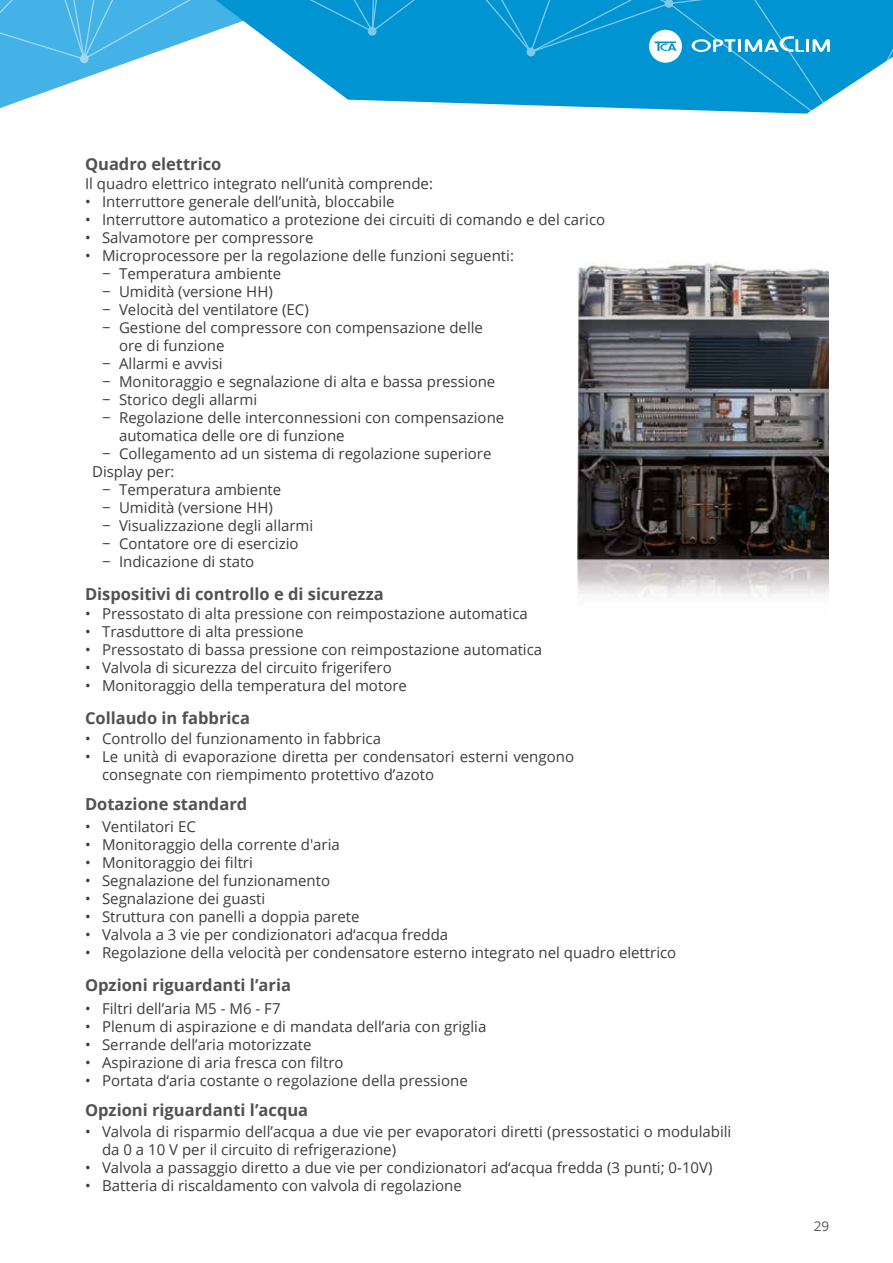
<style>
.page{position:relative;width:893px;height:1263px;background:#fff}
.page>*{position:absolute;margin:0;border:0;box-sizing:border-box;transform-origin:0 0}
.t1{font:700 16.5px "Open Sans";color:#535153}
.t2{font:15px/18px "Open Sans";color:#3c3c3b}
.t3{font:13.5px "Open Sans";color:#575756}
</style>
<div class="page">
<img style="left:578px;top:261px;width:250px;height:336px">
<svg style="left:0;top:0;width:893px;height:114px"></svg>
<p class="t1" style="left:85px;top:152px;width:138px">Quadro elettrico</p>
<p class="t2" style="left:85px;top:174px;width:349px">Il quadro elettrico integrato nell’unità comprende:</p>
<p class="t2" style="left:85px;top:192px;width:311px">• Interruttore generale dell’unità, bloccabile</p>
<p class="t2" style="left:85px;top:210px;width:522px">• Interruttore automatico a protezione dei circuiti di comando e del carico</p>
<p class="t2" style="left:85px;top:228px;width:230px">• Salvamotore per compressore</p>
<p class="t2" style="left:85px;top:246px;width:430px">• Microprocessore per la regolazione delle funzioni seguenti:</p>
<p class="t2" style="left:102px;top:264px;width:181px">− Temperatura ambiente</p>
<p class="t2" style="left:102px;top:282px;width:172px">− Umidità (versione HH)</p>
<p class="t2" style="left:102px;top:300px;width:208px">− Velocità del ventilatore (EC)</p>
<p class="t2" style="left:102px;top:318px;width:382px">− Gestione del compressore con compensazione delle</p>
<p class="t2" style="left:119px;top:336px;width:107px">ore di funzione</p>
<p class="t2" style="left:102px;top:354px;width:122px">− Allarmi e avvisi</p>
<p class="t2" style="left:102px;top:372px;width:395px">− Monitoraggio e segnalazione di alta e bassa pressione</p>
<p class="t2" style="left:102px;top:390px;width:157px">− Storico degli allarmi</p>
<p class="t2" style="left:102px;top:408px;width:404px">− Regolazione delle interconnessioni con compensazione</p>
<p class="t2" style="left:119px;top:426px;width:227px">automatica delle ore di funzione</p>
<p class="t2" style="left:102px;top:444px;width:391px">− Collegamento ad un sistema di regolazione superiore</p>
<p class="t2" style="left:92px;top:462px;width:84px">Display per:</p>
<p class="t2" style="left:102px;top:480px;width:181px">− Temperatura ambiente</p>
<p class="t2" style="left:102px;top:498px;width:172px">− Umidità (versione HH)</p>
<p class="t2" style="left:102px;top:516px;width:213px">− Visualizzazione degli allarmi</p>
<p class="t2" style="left:102px;top:534px;width:198px">− Contatore ore di esercizio</p>
<p class="t2" style="left:102px;top:552px;width:154px">− Indicazione di stato</p>
<p class="t1" style="left:85px;top:582px;width:300px">Dispositivi di controllo e di sicurezza</p>
<p class="t2" style="left:85px;top:604px;width:444px">• Pressostato di alta pressione con reimpostazione automatica</p>
<p class="t2" style="left:85px;top:622px;width:220px">• Trasduttore di alta pressione</p>
<p class="t2" style="left:85px;top:640px;width:459px">• Pressostato di bassa pressione con reimpostazione automatica</p>
<p class="t2" style="left:85px;top:658px;width:308px">• Valvola di sicurezza del circuito frigerifero</p>
<p class="t2" style="left:85px;top:676px;width:323px">• Monitoraggio della temperatura del motore</p>
<p class="t1" style="left:85px;top:706px;width:166px">Collaudo in fabbrica</p>
<p class="t2" style="left:85px;top:729px;width:297px">• Controllo del funzionamento in fabbrica</p>
<p class="t2" style="left:102px;top:747px;width:473px;text-indent:-17px">• Le unità di evaporazione diretta per condensatori esterni vengono consegnate con riempimento protettivo d’azoto</p>
<p class="t1" style="left:85px;top:793px;width:164px">Dotazione standard</p>
<p class="t2" style="left:85px;top:817px;width:112px">• Ventilatori EC</p>
<p class="t2" style="left:85px;top:835px;width:256px">• Monitoraggio della corrente d'aria</p>
<p class="t2" style="left:85px;top:853px;width:169px">• Monitoraggio dei filtri</p>
<p class="t2" style="left:85px;top:871px;width:247px">• Segnalazione del funzionamento</p>
<p class="t2" style="left:85px;top:889px;width:182px">• Segnalazione dei guasti</p>
<p class="t2" style="left:85px;top:907px;width:276px">• Struttura con panelli a doppia parete</p>
<p class="t2" style="left:85px;top:925px;width:365px">• Valvola a 3 vie per condizionatori ad‘acqua fredda</p>
<p class="t2" style="left:85px;top:943px;width:593px">• Regolazione della velocità per condensatore esterno integrato nel quadro elettrico</p>
<p class="t1" style="left:85px;top:973px;width:207px">Opzioni riguardanti l’aria</p>
<p class="t2" style="left:85px;top:999px;width:197px">• Filtri dell’aria M5 - M6 - F7</p>
<p class="t2" style="left:85px;top:1017px;width:403px">• Plenum di aspirazione e di mandata dell’aria con griglia</p>
<p class="t2" style="left:85px;top:1035px;width:228px">• Serrande dell’aria motorizzate</p>
<p class="t2" style="left:85px;top:1053px;width:260px">• Aspirazione di aria fresca con filtro</p>
<p class="t2" style="left:85px;top:1071px;width:384px">• Portata d‘aria costante o regolazione della pressione</p>
<p class="t2" style="left:102px;top:1122px;width:631px;text-indent:-17px">• Valvola di risparmio dell’acqua a due vie per evaporatori diretti (pressostatici o modulabili da 0 a 10 V per il circuito di refrigerazione)</p>
<p class="t2" style="left:85px;top:1158px;width:629px">• Valvola a passaggio diretto a due vie per condizionatori ad‘acqua fredda (3 punti; 0-10V)</p>
<p class="t2" style="left:85px;top:1176px;width:378px">• Batteria di riscaldamento con valvola di regolazione</p>
<p class="t1" style="left:85px;top:1098px;width:225px">Opzioni riguardanti l’acqua</p>
<p class="t3" style="left:814px;top:1216px;width:17px">29</p>
</div>
